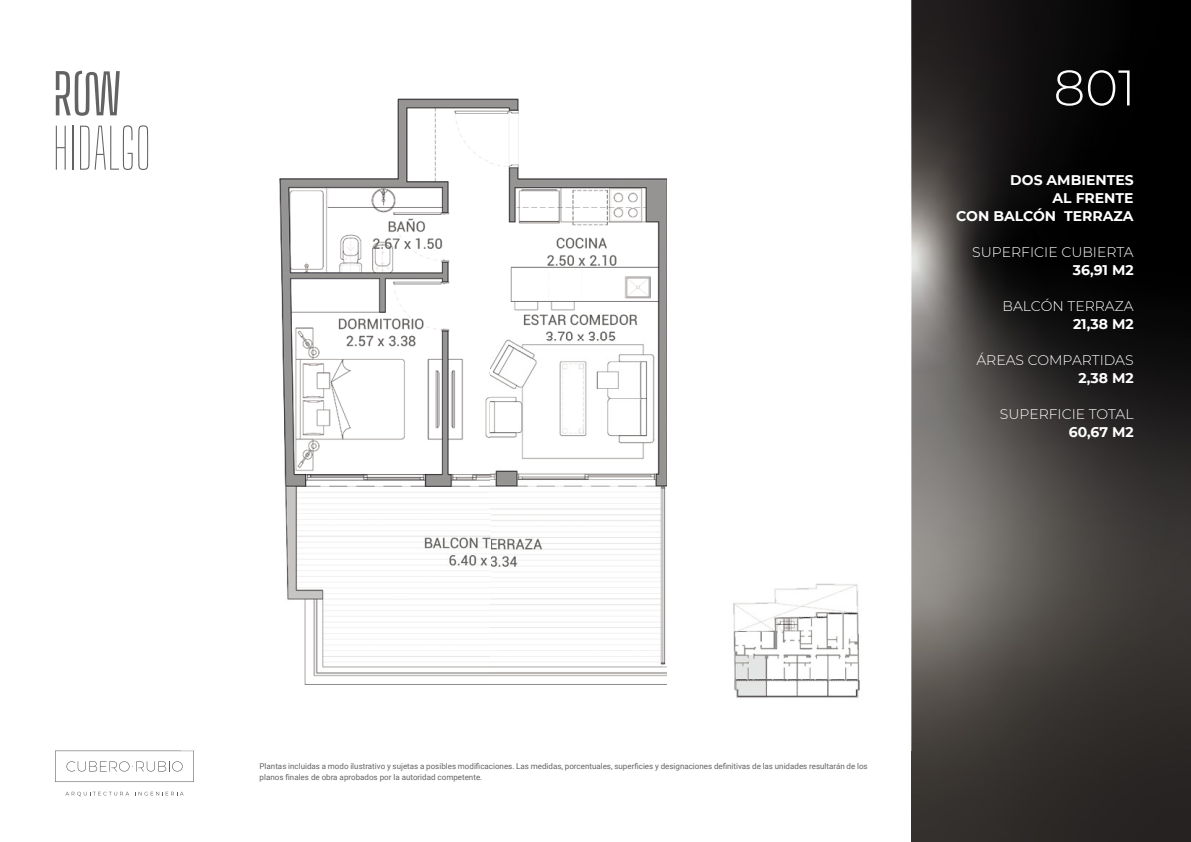
<style>
.page{position:relative;width:1191px;height:842px;background:#fff}
.page>*{position:absolute;margin:0;border:0;box-sizing:border-box;transform-origin:0 0}
.t1{font:300 50px "Montserrat";color:#fff}
.t2{font:700 14px/18px "Montserrat";color:#fff;text-align:right}
.t3{font:300 14px "Montserrat";color:#fff}
.t4{font:8px/11px "Roboto";color:#636363}
</style>
<div class="page">
<img style="left:912px;top:0;width:279px;height:842px">
<svg style="left:56px;top:126px;width:10px;height:44px"></svg>
<hr style="left:72px;top:126px;width:1px;height:44px;background:#636363">
<svg style="left:80px;top:125px;width:68px;height:45px"></svg>
<svg style="left:56px;top:71px;width:64px;height:45px"></svg>
<svg style="left:65px;top:792px;width:64px;height:4px"></svg>
<svg style="left:135px;top:792px;width:49px;height:3px"></svg>
<svg style="left:55px;top:750px;width:139px;height:32px"></svg>
<img style="left:666px;top:0;width:246px;height:750px">
<img style="left:280px;top:99px;width:386px;height:586px">
<h1 class="t1" style="left:1053px;top:54px;width:84px">801</h1>
<h2 class="t2" style="left:956px;top:170px;width:179px">DOS AMBIENTES<br>AL FRENTE<br>CON BALCÓN TERRAZA</h2>
<h2 class="t3" style="left:972px;top:242px;width:163px">SUPERFICIE CUBIERTA</h2>
<h2 class="t2" style="left:1072px;top:260px;width:62px">36,91 M2</h2>
<h2 class="t3" style="left:1002px;top:296px;width:133px">BALCÓN TERRAZA</h2>
<h2 class="t2" style="left:1073px;top:314px;width:62px">21,38 M2</h2>
<h2 class="t3" style="left:976px;top:350px;width:159px">ÁREAS COMPARTIDAS</h2>
<h2 class="t2" style="left:1078px;top:368px;width:57px">2,38 M2</h2>
<h2 class="t3" style="left:999px;top:404px;width:135px">SUPERFICIE TOTAL</h2>
<h2 class="t2" style="left:1068px;top:422px;width:66px">60,67 M2</h2>
<p class="t4" style="left:260px;top:760px;width:609px">Plantas incluidas a modo ilustrativo y sujetas a posibles modificaciones. Las medidas, porcentuales, superficies y designaciones definitivas de las unidades resultarán de los planos finales de obra aprobados por la autoridad competente.</p>
</div>
